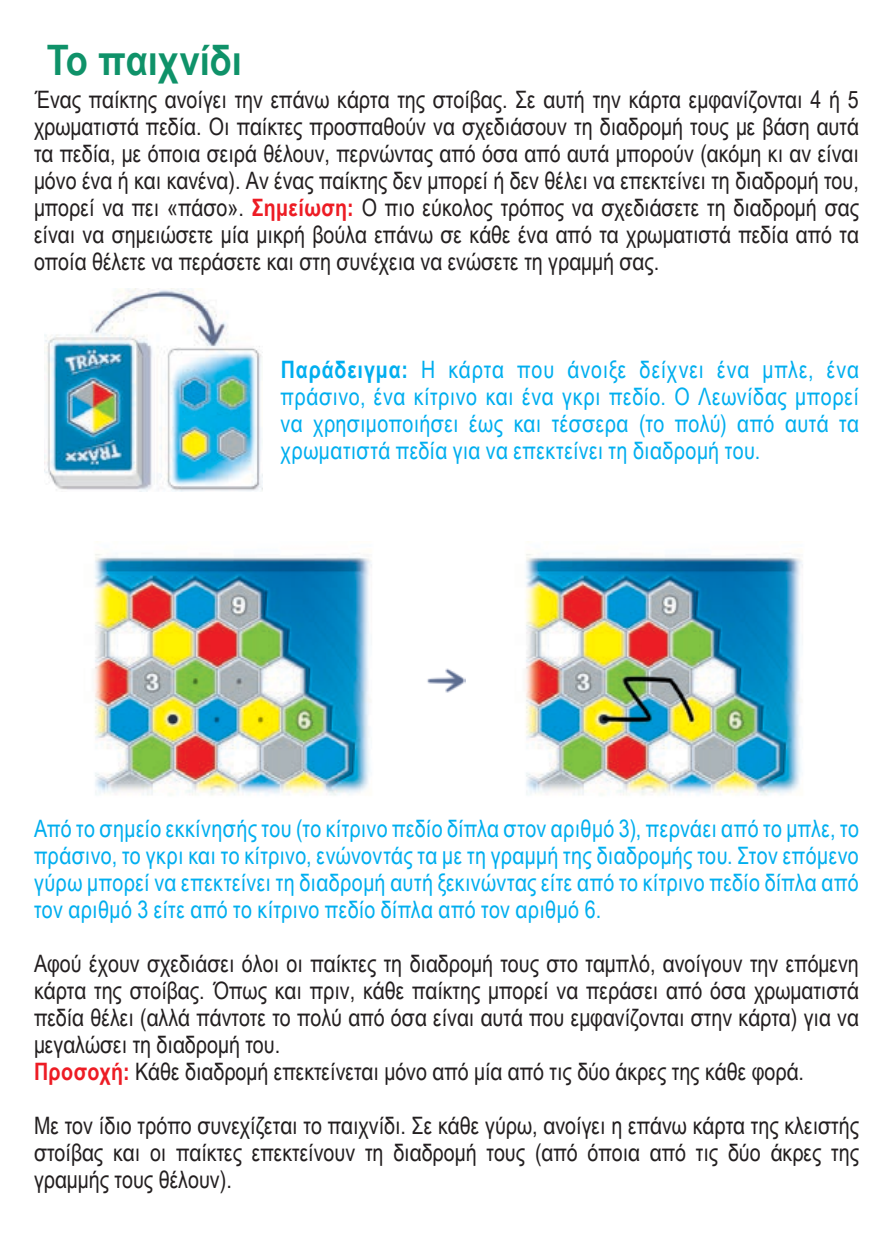
<style>
.page{position:relative;width:893px;height:1259px;background:#fff}
.page>*{position:absolute;margin:0;border:0;box-sizing:border-box;transform-origin:0 0}
.t1{font:700 42px "Arial Narrow";color:#0f9269;scale:1.05 1}
.t2{font:24px/27px "Arial Narrow";color:#231f20;text-align:justify}
.t3{font:24px/27px "Arial Narrow";letter-spacing:.015em;color:#00aeef;text-align:justify}
.s1{font-weight:700;color:#ed1c24}
.s2{font-weight:700}
</style>
<div class="page">
<img style="left:45px;top:289px;width:218px;height:202px">
<img style="left:94px;top:554px;width:278px;height:242px">
<img style="left:525px;top:554px;width:278px;height:242px">
<img style="left:427px;top:668px;width:39px;height:25px">
<p class="t1" style="left:47px;top:28px;width:187px">Το παιχνίδι</p>
<p class="t2" style="left:34px;top:85px;width:826px">Ένας παίκτης ανοίγει την επάνω κάρτα της στοίβας. Σε αυτή την κάρτα εμφανίζονται 4 ή 5 χρωματιστά πεδία. Οι παίκτες προσπαθούν να σχεδιάσουν τη διαδρομή τους με βάση αυτά τα πεδία, με όποια σειρά θέλουν, περνώντας από όσα από αυτά μπορούν (ακόμη κι αν είναι μόνο ένα ή και κανένα). Αν ένας παίκτης δεν μπορεί ή δεν θέλει να επεκτείνει τη διαδρομή του, μπορεί να πει «πάσο». <span class="s1">Σημείωση:</span> Ο πιο εύκολος τρόπος να σχεδιάσετε τη διαδρομή σας είναι να σημειώσετε μία μικρή βούλα επάνω σε κάθε ένα από τα χρωματιστά πεδία από τα οποία θέλετε να περάσετε και στη συνέχεια να ενώσετε τη γραμμή σας.</p>
<p class="t3" style="left:281px;top:355px;width:580px"><span class="s2">Παράδειγμα:</span> Η κάρτα που άνοιξε δείχνει ένα μπλε, ένα πράσινο, ένα κίτρινο και ένα γκρι πεδίο. Ο Λεωνίδας μπορεί να χρησιμοποιήσει έως και τέσσερα (το πολύ) από αυτά τα χρωματιστά πεδία για να επεκτείνει τη διαδρομή του.</p>
<p class="t3" style="left:34px;top:814px;width:826px">Από το σημείο εκκίνησής του (το κίτρινο πεδίο δίπλα στον αριθμό 3), περνάει από το μπλε, το πράσινο, το γκρι και το κίτρινο, ενώνοντάς τα με τη γραμμή της διαδρομής του. Στον επόμενο γύρω μπορεί να επεκτείνει τη διαδρομή αυτή ξεκινώντας είτε από το κίτρινο πεδίο δίπλα από τον αριθμό 3 είτε από το κίτρινο πεδίο δίπλα από τον αριθμό 6.</p>
<p class="t2" style="left:34px;top:949px;width:826px">Αφού έχουν σχεδιάσει όλοι οι παίκτες τη διαδρομή τους στο ταμπλό, ανοίγουν την επόμενη κάρτα της στοίβας. Όπως και πριν, κάθε παίκτης μπορεί να περάσει από όσα χρωματιστά πεδία θέλει (αλλά πάντοτε το πολύ από όσα είναι αυτά που εμφανίζονται στην κάρτα) για να μεγαλώσει τη διαδρομή του.</p>
<p class="t2" style="left:34px;top:1057px;width:771px"><span class="s1">Προσοχή:</span> Κάθε διαδρομή επεκτείνεται μόνο από μία από τις δύο άκρες της κάθε φορά.</p>
<p class="t2" style="left:34px;top:1111px;width:826px">Με τον ίδιο τρόπο συνεχίζεται το παιχνίδι. Σε κάθε γύρω, ανοίγει η επάνω κάρτα της κλειστής στοίβας και οι παίκτες επεκτείνουν τη διαδρομή τους (από όποια από τις δύο άκρες της γραμμής τους θέλουν).</p>
</div>
